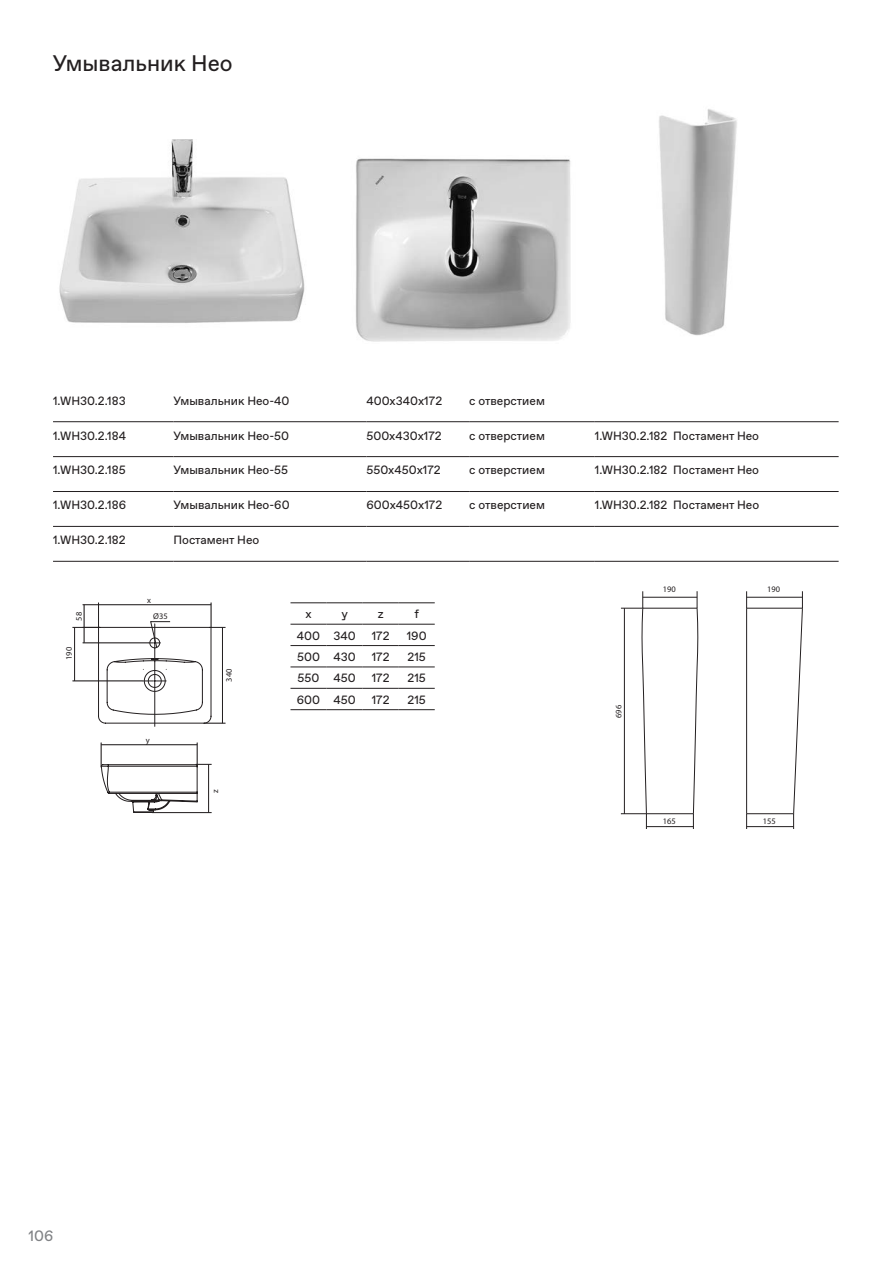
<style>
.page{position:relative;width:891px;height:1261px;background:#fff}
.page>*{position:absolute;margin:0;border:0;box-sizing:border-box;transform-origin:0 0}
.t1{font:22.5px "Favorit Pro";color:#231f20}
.t2{font:15px "Favorit Pro";color:#808285}
.t3{font:12px "Favorit Pro";color:#231f20}
.t4{font:8.4px "Myriad Pro";color:#231f20}
</style>
<div class="page">
<img style="left:59px;top:139px;width:246px;height:184px">
<img style="left:356px;top:158px;width:215px;height:184px">
<hr style="left:53px;top:421px;width:120px;height:1px;background:#231f20">
<hr style="left:173px;top:421px;width:193px;height:1px;background:#231f20">
<hr style="left:366px;top:421px;width:103px;height:1px;background:#231f20">
<hr style="left:469px;top:421px;width:125px;height:1px;background:#231f20">
<hr style="left:594px;top:421px;width:244px;height:1px;background:#231f20">
<hr style="left:53px;top:456px;width:120px;height:1px;background:#231f20">
<hr style="left:173px;top:456px;width:193px;height:1px;background:#231f20">
<hr style="left:366px;top:456px;width:103px;height:1px;background:#231f20">
<hr style="left:469px;top:456px;width:125px;height:1px;background:#231f20">
<hr style="left:594px;top:456px;width:244px;height:1px;background:#231f20">
<hr style="left:53px;top:491px;width:120px;height:1px;background:#231f20">
<hr style="left:173px;top:491px;width:193px;height:1px;background:#231f20">
<hr style="left:366px;top:491px;width:103px;height:1px;background:#231f20">
<hr style="left:469px;top:491px;width:125px;height:1px;background:#231f20">
<hr style="left:594px;top:491px;width:244px;height:1px;background:#231f20">
<hr style="left:53px;top:526px;width:120px;height:1px;background:#231f20">
<hr style="left:173px;top:526px;width:193px;height:1px;background:#231f20">
<hr style="left:366px;top:526px;width:103px;height:1px;background:#231f20">
<hr style="left:469px;top:526px;width:125px;height:1px;background:#231f20">
<hr style="left:594px;top:526px;width:244px;height:1px;background:#231f20">
<hr style="left:53px;top:561px;width:120px;height:1px;background:#231f20">
<hr style="left:173px;top:561px;width:193px;height:1px;background:#231f20">
<hr style="left:366px;top:561px;width:103px;height:1px;background:#231f20">
<hr style="left:469px;top:561px;width:125px;height:1px;background:#231f20">
<hr style="left:594px;top:561px;width:244px;height:1px;background:#231f20">
<hr style="left:646px;top:813px;width:47px;height:1px;background:#231f20">
<hr style="left:642px;top:607px;width:54px;height:1px;background:#231f20">
<hr style="left:746px;top:608px;width:1px;height:205px;background:#231f20">
<hr style="left:746px;top:607px;width:56px;height:1px;background:#231f20">
<hr style="left:746px;top:813px;width:47px;height:1px;background:#231f20">
<svg style="left:746px;top:591px;width:1px;height:18px"></svg>
<hr style="left:746px;top:597px;width:56px;height:1px;background:#231f20">
<svg style="left:746px;top:813px;width:1px;height:15px"></svg>
<svg style="left:792px;top:591px;width:11px;height:237px"></svg>
<hr style="left:746px;top:826px;width:47px;height:1px;background:#231f20">
<hr style="left:642px;top:597px;width:54px;height:1px;background:#231f20">
<svg style="left:692px;top:591px;width:6px;height:237px"></svg>
<hr style="left:646px;top:826px;width:47px;height:1px;background:#231f20">
<svg style="left:620px;top:591px;width:27px;height:237px"></svg>
<hr style="left:624px;top:608px;width:1px;height:205px;background:#231f20">
<img style="left:659px;top:109px;width:78px;height:227px">
<hr style="left:154px;top:682px;width:1px;height:44px;background:#231f20">
<svg style="left:72px;top:602px;width:153px;height:121px"></svg>
<hr style="left:152px;top:812px;width:59px;height:1px;background:#231f20">
<svg style="left:101px;top:742px;width:110px;height:70px"></svg>
<hr style="left:290px;top:602px;width:36px;height:1px;background:#231f20">
<hr style="left:326px;top:602px;width:36px;height:1px;background:#231f20">
<hr style="left:362px;top:602px;width:36px;height:1px;background:#231f20">
<hr style="left:398px;top:602px;width:36px;height:1px;background:#231f20">
<hr style="left:290px;top:623px;width:36px;height:1px;background:#231f20">
<hr style="left:326px;top:623px;width:36px;height:1px;background:#231f20">
<hr style="left:362px;top:623px;width:36px;height:1px;background:#231f20">
<hr style="left:398px;top:623px;width:36px;height:1px;background:#231f20">
<hr style="left:290px;top:645px;width:36px;height:1px;background:#231f20">
<hr style="left:326px;top:645px;width:36px;height:1px;background:#231f20">
<hr style="left:362px;top:645px;width:36px;height:1px;background:#231f20">
<hr style="left:398px;top:645px;width:36px;height:1px;background:#231f20">
<hr style="left:290px;top:666px;width:36px;height:1px;background:#231f20">
<hr style="left:326px;top:666px;width:36px;height:1px;background:#231f20">
<hr style="left:362px;top:666px;width:36px;height:1px;background:#231f20">
<hr style="left:398px;top:666px;width:36px;height:1px;background:#231f20">
<hr style="left:290px;top:687px;width:36px;height:1px;background:#231f20">
<hr style="left:326px;top:687px;width:36px;height:1px;background:#231f20">
<hr style="left:362px;top:687px;width:36px;height:1px;background:#231f20">
<hr style="left:398px;top:687px;width:36px;height:1px;background:#231f20">
<hr style="left:290px;top:709px;width:36px;height:1px;background:#231f20">
<hr style="left:326px;top:709px;width:36px;height:1px;background:#231f20">
<hr style="left:362px;top:709px;width:36px;height:1px;background:#231f20">
<hr style="left:398px;top:709px;width:36px;height:1px;background:#231f20">
<h1 class="t1" style="left:53px;top:48px;width:181px">Умывальник Нео</h1>
<p class="t3" style="left:53px;top:392px;width:74px">1.WH30.2.183</p>
<p class="t3" style="left:173px;top:392px;width:117px">Умывальник Нео-40</p>
<p class="t3" style="left:366px;top:392px;width:77px">400х340х172</p>
<p class="t3" style="left:469px;top:392px;width:77px">с отверстием</p>
<p class="t3" style="left:53px;top:427px;width:75px">1.WH30.2.184</p>
<p class="t3" style="left:173px;top:427px;width:117px">Умывальник Нео-50</p>
<p class="t3" style="left:366px;top:427px;width:77px">500х430х172</p>
<p class="t3" style="left:469px;top:427px;width:77px">с отверстием</p>
<p class="t3" style="left:594px;top:427px;width:166px">1.WH30.2.182 Постамент Нео</p>
<p class="t3" style="left:53px;top:462px;width:74px">1.WH30.2.185</p>
<p class="t3" style="left:173px;top:462px;width:116px">Умывальник Нео-55</p>
<p class="t3" style="left:366px;top:462px;width:76px">550х450х172</p>
<p class="t3" style="left:469px;top:462px;width:77px">с отверстием</p>
<p class="t3" style="left:594px;top:462px;width:166px">1.WH30.2.182 Постамент Нео</p>
<p class="t3" style="left:53px;top:497px;width:75px">1.WH30.2.186</p>
<p class="t3" style="left:173px;top:497px;width:118px">Умывальник Нео-60</p>
<p class="t3" style="left:366px;top:497px;width:77px">600х450х172</p>
<p class="t3" style="left:469px;top:497px;width:77px">с отверстием</p>
<p class="t3" style="left:594px;top:497px;width:166px">1.WH30.2.182 Постамент Нео</p>
<p class="t3" style="left:53px;top:532px;width:74px">1.WH30.2.182</p>
<p class="t3" style="left:173px;top:532px;width:87px">Постамент Нео</p>
<p class="t4" style="left:74px;top:620px;width:10px;rotate:-90deg">58</p>
<p class="t4" style="left:64px;top:660px;width:14px;rotate:-90deg">190</p>
<p class="t4" style="left:147px;top:594px;width:5px">x</p>
<p class="t4" style="left:153px;top:610px;width:16px">Ø35</p>
<p class="t4" style="left:146px;top:734px;width:5px">y</p>
<p class="t4" style="left:224px;top:681px;width:14px;rotate:-90deg">340</p>
<p class="t4" style="left:210px;top:793px;width:5px;rotate:-90deg">z</p>
<p class="t3" style="left:305px;top:606px;width:8px">х</p>
<p class="t3" style="left:341px;top:606px;width:8px">y</p>
<p class="t3" style="left:377px;top:606px;width:7px">z</p>
<p class="t3" style="left:414px;top:606px;width:6px">f</p>
<p class="t3" style="left:297px;top:627px;width:60px">400 340</p>
<p class="t3" style="left:371px;top:627px;width:19px">172</p>
<p class="t3" style="left:406px;top:627px;width:21px">190</p>
<p class="t3" style="left:297px;top:648px;width:60px">500 430</p>
<p class="t3" style="left:371px;top:648px;width:19px">172</p>
<p class="t3" style="left:407px;top:648px;width:20px">215</p>
<p class="t3" style="left:297px;top:670px;width:60px">550 450</p>
<p class="t3" style="left:371px;top:670px;width:19px">172</p>
<p class="t3" style="left:407px;top:670px;width:20px">215</p>
<p class="t3" style="left:297px;top:691px;width:60px">600 450</p>
<p class="t3" style="left:371px;top:691px;width:19px">172</p>
<p class="t3" style="left:407px;top:691px;width:20px">215</p>
<p class="t2" style="left:28px;top:1225px;width:27px">106</p>
<p class="t4" style="left:662px;top:584px;width:14px">190</p>
<p class="t4" style="left:767px;top:584px;width:14px">190</p>
<p class="t4" style="left:613px;top:718px;width:14px;rotate:-90deg">696</p>
<p class="t4" style="left:662px;top:816px;width:14px">165</p>
<p class="t4" style="left:762px;top:816px;width:14px">155</p>
</div>
